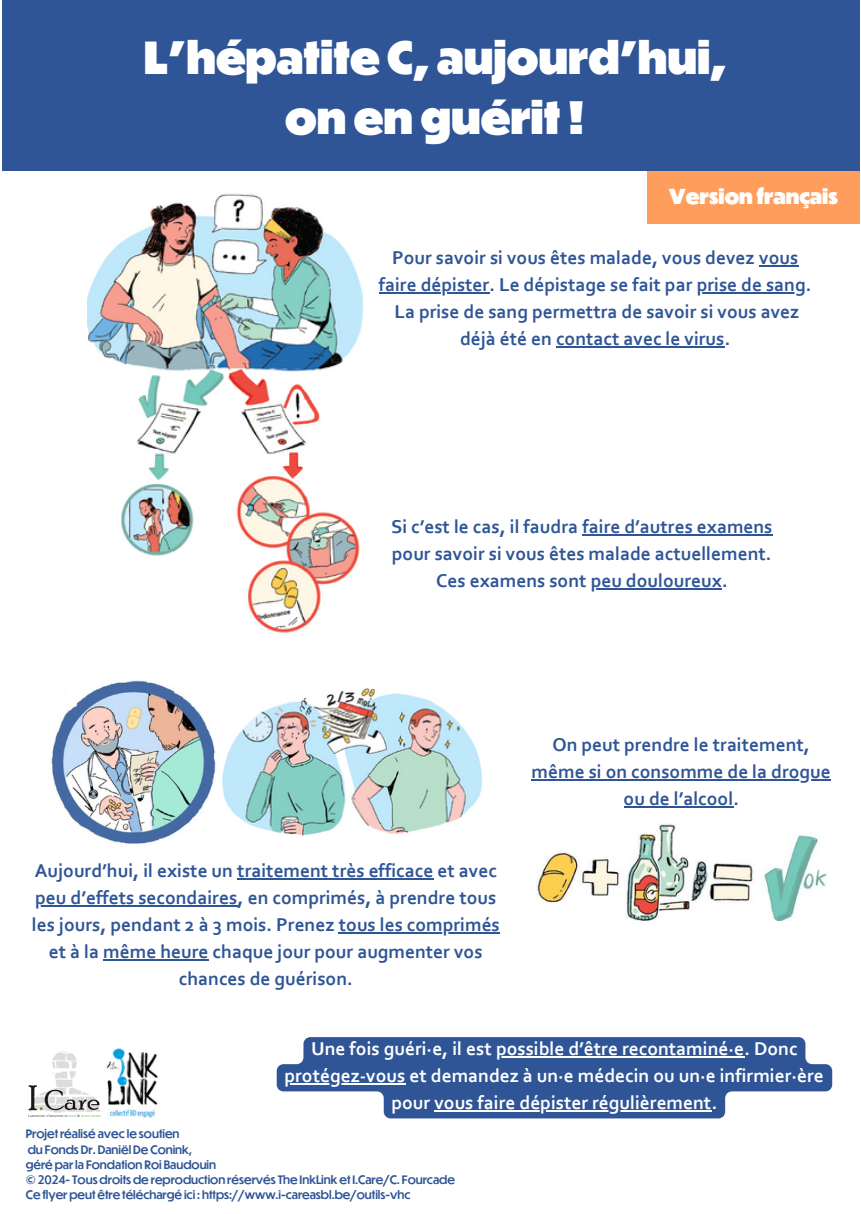
<style>
.page{position:relative;width:861px;height:1214px;background:#fff}
.page>*{position:absolute;margin:0;border:0;box-sizing:border-box;transform-origin:0 0}
.t1{font:900 43.6px/60.8px "Dunbar Tall";color:#fff;text-align:center}
.t2{font:900 20.2px "Dunbar Tall";color:#fff}
.t3{font:700 19.4px/27px "Corbel";color:#2f5597;text-align:center}
.t4{font:700 19.4px/27px "Corbel";color:#fff;text-align:center}
.t5{font:500 11.4px/15.2px "Dunbar Tall";color:#2f5597}
</style>
<div class="page">
<div style="left:2px;top:0;width:858px;height:171px;background:#2f5597"></div>
<img style="left:88px;top:193px;width:276px;height:440px">
<img style="left:222px;top:688px;width:260px;height:148px">
<img style="left:537px;top:824px;width:289px;height:96px">
<img style="left:51px;top:680px;width:165px;height:164px">
<div style="left:647px;top:171px;width:213px;height:52px;background:#ff9d5c"></div>
<hr style="left:759px;top:265px;width:39px;height:1px;background:#2f5597">
<hr style="left:379px;top:292px;width:111px;height:1px;background:#2f5597">
<hr style="left:697px;top:292px;width:109px;height:1px;background:#2f5597">
<hr style="left:556px;top:346px;width:169px;height:1px;background:#2f5597">
<hr style="left:582px;top:534px;width:191px;height:1px;background:#2f5597">
<hr style="left:591px;top:588px;width:131px;height:1px;background:#2f5597">
<hr style="left:237px;top:878px;width:197px;height:1px;background:#2f5597">
<hr style="left:35px;top:905px;width:203px;height:1px;background:#2f5597">
<hr style="left:339px;top:932px;width:161px;height:1px;background:#2f5597">
<hr style="left:103px;top:959px;width:106px;height:1px;background:#2f5597">
<hr style="left:532px;top:779px;width:299px;height:1px;background:#2f5597">
<hr style="left:624px;top:806px;width:109px;height:1px;background:#2f5597">
<svg style="left:277px;top:1037px;width:555px;height:81px;fill:#2f5597"></svg>
<hr style="left:496px;top:1056px;width:248px;height:1px;background:#fff">
<hr style="left:284px;top:1083px;width:122px;height:1px;background:#fff">
<hr style="left:434px;top:1110px;width:278px;height:1px;background:#fff">
<img style="left:106px;top:1048px;width:52px;height:70px">
<img style="left:28px;top:1051px;width:73px;height:66px">
<h2 class="t1" style="left:143px;top:25px;width:585px">L’hépatite C, aujourd’hui, on en guérit !</h2>
<p class="t2" style="left:669px;top:183px;width:171px">Version français</p>
<p class="t3" style="left:392px;top:246px;width:408px">Pour savoir si vous êtes malade, vous devez vous</p>
<p class="t3" style="left:379px;top:273px;width:434px">faire dépister. Le dépistage se fait par prise de sang.</p>
<h2 class="t3" style="left:395px;top:300px;width:406px">La prise de sang permettra de savoir si vous avez déjà été en contact avec le virus.</h2>
<h2 class="t3" style="left:391px;top:514px;width:383px">Si c’est le cas, il faudra faire d’autres examens pour savoir si vous êtes malade actuellement.<br>Ces examens sont peu douloureux.</h2>
<h2 class="t3" style="left:35px;top:859px;width:464px">Aujourd’hui, il existe un traitement très efficace et avec</h2>
<p class="t3" style="left:32px;top:886px;width:470px;text-align:left">peu d’effets secondaires, en comprimés, à prendre tous les jours, pendant 2 à 3 mois. Prenez tous les comprimés</p>
<p class="t3" style="left:49px;top:940px;width:435px">et à la même heure chaque jour pour augmenter vos chances de guérison.</p>
<p class="t3" style="left:552px;top:733px;width:259px">On peut prendre le traitement,</p>
<p class="t3" style="left:532px;top:760px;width:301px">même si on consomme de la drogue ou de l’alcool.</p>
<p class="t4" style="left:311px;top:1036px;width:488px">Une fois guéri·e, il est possible d’être recontaminé·e. Donc</p>
<p class="t4" style="left:284px;top:1063px;width:541px">protégez-vous et demandez à un·e médecin ou un·e infirmier·ère pour vous faire dépister régulièrement.</p>
<p class="t5" style="left:26px;top:1126px;width:431px">Projet réalisé avec le soutien<br>du Fonds Dr. Daniël De Conink,<br>géré par la Fondation Roi Baudouin<br>© 2024- Tous droits de reproduction réservés The InkLink et I.Care/C. Fourcade Ce flyer peut être téléchargé ici : https://www.i-careasbl.be/outils-vhc</p>
</div>
